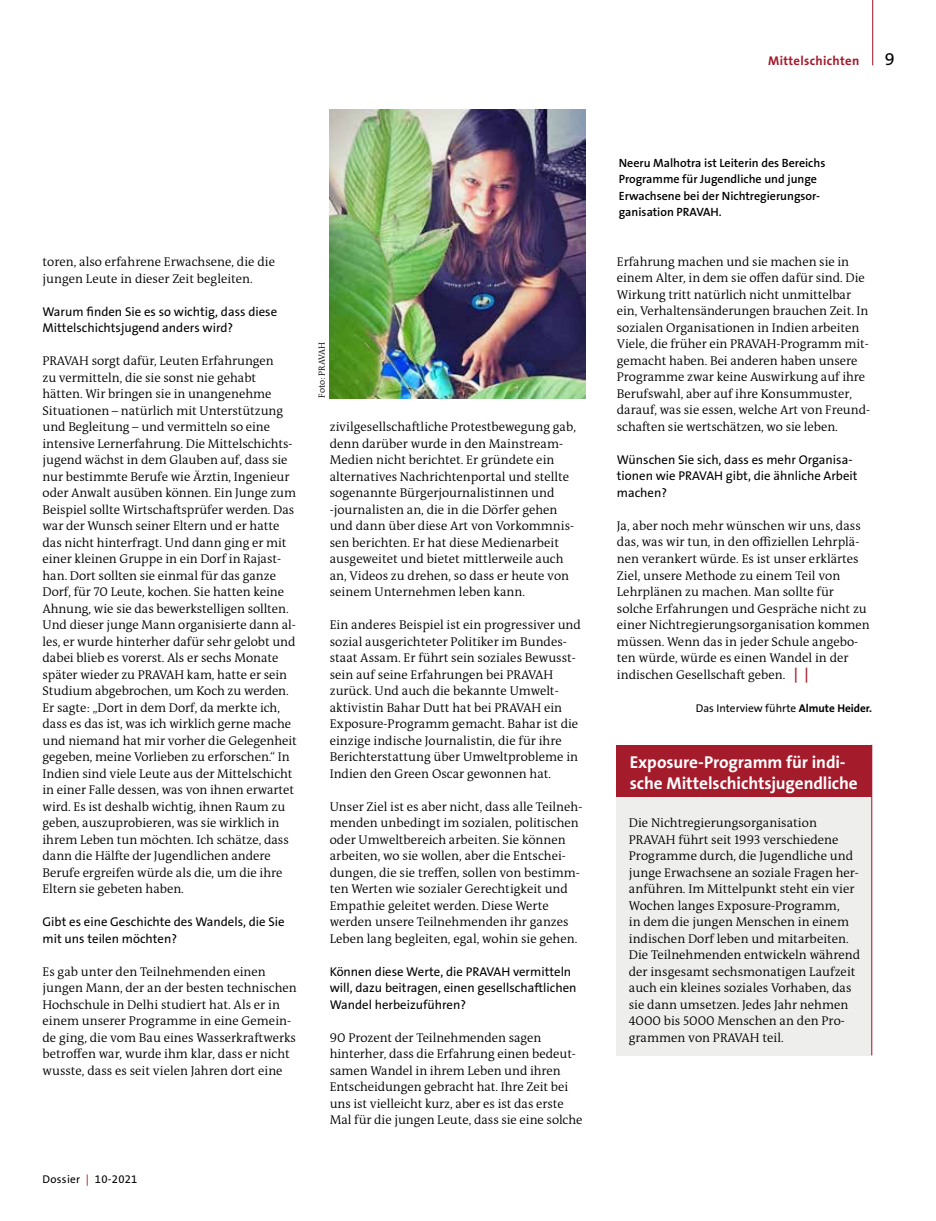
<style>
.page{position:relative;width:936px;height:1221px;background:#fff}
.page>*{position:absolute;margin:0;border:0;box-sizing:border-box;transform-origin:0 0}
.t1{font:18px "The Sans B W5 Plain";color:#000}
.t2{font:700 17.25px/21px "The Sans B W7";letter-spacing:-.005em;color:#fff}
.t3{font:300 12.75px/16.5px "The Antiqua B";color:#000}
.t4{font:12.75px/16.5px "The Sans B W5 Plain";color:#000}
.t5{font:700 12.75px "The Sans B W7";letter-spacing:.025em;color:#a41b2c}
.t6{font:600 12px/16.5px "The Sans B W6";color:#000}
.t7{font:11.25px "The Sans B W5 Plain";color:#000}
.t8{font:11.25px "The Sans B W5 Plain";letter-spacing:.025em;color:#000}
.t9{font:300 9px "The Antiqua B";letter-spacing:-.005em;color:#000}
.s1{color:#a41b2c}
.s2{font-family:"The Sans B W6";font-weight:600;font-size:15px;color:#a41b2c}
.s3{font-family:"The Sans B W7";font-weight:700}
</style>
<div class="page">
<hr style="left:872px;top:0;width:1px;height:65px;background:#a41b2c">
<img style="left:330px;top:109px;width:255px;height:289px">
<div style="left:616px;top:744px;width:256px;height:311px;background:#eeeeed"></div>
<div style="left:616px;top:744px;width:256px;height:52px;background:#a41b2c"></div>
<hr style="left:871px;top:744px;width:1px;height:311px;background:#a41b2c">
<p class="t5" style="left:768px;top:53px;width:93px">Mittelschichten</p>
<h1 class="t1" style="left:884px;top:48px;width:11px">9</h1>
<p class="t3" style="left:43px;top:253px;width:234px">toren, also erfahrene Erwachsene, die die jungen Leute in dieser Zeit begleiten.</p>
<p class="t4" style="left:43px;top:303px;width:236px">Warum finden Sie es so wichtig, dass diese<br>Mittelschichtsjugend anders wird?</p>
<p class="t3" style="left:43px;top:352px;width:256px">PRAVAH sorgt dafür, Leuten Erfahrungen<br>zu vermitteln, die sie sonst nie gehabt hätten. Wir bringen sie in unangenehme Situationen – natürlich mit Unterstützung und Begleitung – und vermitteln so eine intensive Lernerfahrung. Die Mittelschichts&shy;jugend wächst in dem Glauben auf, dass sie nur bestimmte Berufe wie Ärztin, Ingenieur oder Anwalt ausüben können. Ein Junge zum Beispiel sollte Wirtschaftsprüfer werden. Das war der Wunsch seiner Eltern und er hatte das nicht hinterfragt. Und dann ging er mit einer kleinen Gruppe in ein Dorf in Rajast&shy;han. Dort sollten sie einmal für das ganze Dorf, für 70 Leute, kochen. Sie hatten keine Ahnung, wie sie das bewerkstelligen sollten.<br>Und dieser junge Mann organisierte dann al&shy;les, er wurde hinterher dafür sehr gelobt und dabei blieb es vorerst. Als er sechs Monate später wieder zu PRAVAH kam, hatte er sein Studium abgebrochen, um Koch zu werden.<br>Er sagte: „Dort in dem Dorf, da merkte ich, dass es das ist, was ich wirklich gerne mache und niemand hat mir vorher die Gelegenheit gegeben, meine Vorlieben zu erforschen.“ In Indien sind viele Leute aus der Mittelschicht in einer Falle dessen, was von ihnen erwartet wird. Es ist deshalb wichtig, ihnen Raum zu geben, auszuprobieren, was sie wirklich in ihrem Leben tun möchten. Ich schätze, dass dann die Hälfte der Jugendlichen andere Berufe ergreifen würde als die, um die ihre Eltern sie gebeten haben.</p>
<p class="t4" style="left:43px;top:913px;width:243px">Gibt es eine Geschichte des Wandels, die Sie mit uns teilen möchten?</p>
<p class="t3" style="left:43px;top:962px;width:256px">Es gab unter den Teilnehmenden einen jungen Mann, der an der besten technischen Hochschule in Delhi studiert hat. Als er in einem unserer Programme in eine Gemein&shy;de ging, die vom Bau eines Wasserkraftwerks betroffen war, wurde ihm klar, dass er nicht wusste, dass es seit vielen Jahren dort eine</p>
<p class="t8" style="left:43px;top:1171px;width:96px">Dossier <span class="s1">|</span> 10-2021</p>
<p class="t9" style="left:316px;top:398px;width:57px;rotate:-90deg">Foto: PRAVAH</p>
<p class="t3" style="left:330px;top:418px;width:248px">zivilgesellschaftliche Protestbewegung gab, denn darüber wurde in den Mainstream-Medien nicht berichtet. Er gründete ein alternatives Nachrichtenportal und stellte sogenannte Bürgerjournalistinnen und -journalisten an, die in die Dörfer gehen und dann über diese Art von Vorkommnis&shy;sen berichten. Er hat diese Medienarbeit ausgeweitet und bietet mittlerweile auch an, Videos zu drehen, so dass er heute von seinem Unternehmen leben kann.</p>
<p class="t3" style="left:330px;top:616px;width:253px">Ein anderes Beispiel ist ein progressiver und sozial ausgerichteter Politiker im Bundes&shy;staat Assam. Er führt sein soziales Bewusst&shy;sein auf seine Erfahrungen bei PRAVAH zurück. Und auch die bekannte Umwelt&shy;aktivistin Bahar Dutt hat bei PRAVAH ein Exposure-Programm gemacht. Bahar ist die einzige indische Journalistin, die für ihre Berichterstattung über Umweltprobleme in Indien den Green Oscar gewonnen hat.</p>
<p class="t3" style="left:330px;top:797px;width:254px">Unser Ziel ist es aber nicht, dass alle Teilneh&shy;menden unbedingt im sozialen, politischen oder Umweltbereich arbeiten. Sie können arbeiten, wo sie wollen, aber die Entschei&shy;dungen, die sie treffen, sollen von bestimm&shy;ten Werten wie sozialer Gerechtigkeit und Empathie geleitet werden. Diese Werte werden unsere Teilnehmenden ihr ganzes Leben lang begleiten, egal, wohin sie gehen.</p>
<p class="t4" style="left:330px;top:963px;width:248px">Können diese Werte, die PRAVAH vermitteln will, dazu beitragen, einen gesellschaftlichen<br>Wandel herbeizuführen?</p>
<p class="t3" style="left:330px;top:1028px;width:254px">90 Prozent der Teilnehmenden sagen hinterher, dass die Erfahrung einen bedeut&shy;samen Wandel in ihrem Leben und ihren Entscheidungen gebracht hat. Ihre Zeit bei uns ist vielleicht kurz, aber es ist das erste Mal für die jungen Leute, dass sie eine solche</p>
<p class="t6" style="left:618px;top:155px;width:208px">Neeru Malhotra ist Leiterin des Bereichs Programme für Jugendliche und junge Erwachsene bei der Nichtregierungsor&shy;ganisation PRAVAH.</p>
<p class="t3" style="left:617px;top:253px;width:255px">Erfahrung machen und sie machen sie in einem Alter, in dem sie offen dafür sind. Die Wirkung tritt natürlich nicht unmittelbar ein, Verhaltensänderungen brauchen Zeit. In sozialen Organisationen in Indien arbeiten Viele, die früher ein PRAVAH-Programm mit&shy;gemacht haben. Bei anderen haben unsere Programme zwar keine Auswirkung auf ihre Berufswahl, aber auf ihre Konsummuster, darauf, was sie essen, welche Art von Freund&shy;schaften sie wertschätzen, wo sie leben.</p>
<p class="t4" style="left:617px;top:451px;width:242px">Wünschen Sie sich, dass es mehr Organisa&shy;tionen wie PRAVAH gibt, die ähnliche Arbeit machen?</p>
<p class="t3" style="left:617px;top:517px;width:254px">Ja, aber noch mehr wünschen wir uns, dass das, was wir tun, in den offiziellen Lehrplä&shy;nen verankert würde. Es ist unser erklärtes Ziel, unsere Methode zu einem Teil von Lehrplänen zu machen. Man sollte für solche Erfahrungen und Gespräche nicht zu einer Nichtregierungsorganisation kommen müssen. Wenn das in jeder Schule angebo&shy;ten würde, würde es einen Wandel in der indischen Gesellschaft geben. <span class="s2">| |</span></p>
<p class="t7" style="left:695px;top:700px;width:178px">Das Interview führte <span class="s3">Almute Heider.</span></p>
<h2 class="t2" style="left:629px;top:751px;width:229px">Exposure-Programm für indi&shy;sche Mittelschichtsjugendliche</h2>
<p class="t3" style="left:628px;top:814px;width:233px">Die Nichtregierungsorganisation PRAVAH führt seit 1993 verschiedene Programme durch, die Jugendliche und junge Erwachsene an soziale Fragen her&shy;anführen. Im Mittelpunkt steht ein vier Wochen langes Exposure-Programm,<br>in dem die jungen Menschen in einem indischen Dorf leben und mitarbeiten.<br>Die Teilnehmenden entwickeln während der insgesamt sechsmonatigen Laufzeit auch ein kleines soziales Vorhaben, das sie dann umsetzen. Jedes Jahr nehmen 4000 bis 5000 Menschen an den Pro&shy;grammen von PRAVAH teil.</p>
</div>
